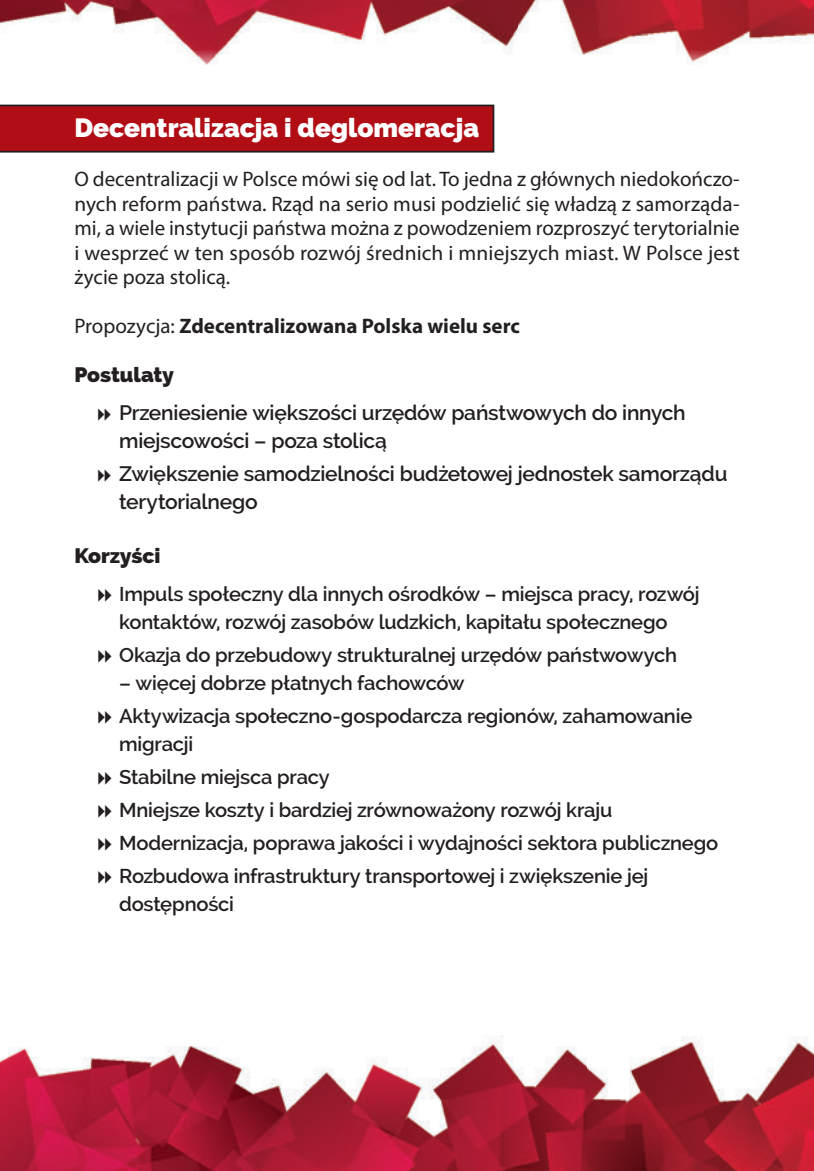
<style>
.page{position:relative;width:814px;height:1171px;background:#fff}
.page>*{position:absolute;margin:0;border:0;box-sizing:border-box;transform-origin:0 0}
.pfp_main{font:900 26.25px "Raleway";color:#fff}
.pfp_main-2{font:21px/24.5px "Myriad Pro";letter-spacing:.005em;color:#231f20;text-align:justify}
.t1{font:600 21px/28px "Raleway";letter-spacing:-.01em;color:#231f20}
.pfp_main-3{font:700 21px "Myriad Pro";color:#231f20}
.srtodtytul_bez_punkt{font:800 21px "Raleway";color:#231f20}
.t2{font:600 20.12px/28px "Raleway";letter-spacing:-.01em;color:#231f20}
.s1{font-weight:400}
</style>
<div class="page">
<img style="left:0;top:0;width:518px;height:65px">
<img style="left:518px;top:0;width:296px;height:65px">
<svg style="left:0;top:105px;width:494px;height:48px;background:#a71017"></svg>
<img style="left:0;top:1036px;width:587px;height:135px">
<img style="left:587px;top:1036px;width:227px;height:135px">
<p class="pfp_main" style="left:74px;top:113px;width:406px">Decentralizacja i deglomeracja</p>
<p class="pfp_main-2" style="left:74px;top:167px;width:667px">O decentralizacji w Polsce mówi się od lat. To jedna z głównych niedokończo&shy;nych reform państwa. Rząd na serio musi podzielić się władzą z samorząda&shy;mi, a wiele instytucji państwa można z powodzeniem rozproszyć terytorialnie i wesprzeć w ten sposób rozwój średnich i mniejszych miast. W Polsce jest życie poza stolicą.</p>
<p class="pfp_main-3" style="left:74px;top:313px;width:447px"><span class="s1">Propozycja:</span> Zdecentralizowana Polska wielu serc</p>
<p class="srtodtytul_bez_punkt" style="left:74px;top:363px;width:101px">Postulaty</p>
<p class="t1" style="left:119px;top:399px;width:568px">Przeniesienie większości urzędów państwowych do innych miejscowości – poza stolicą</p>
<p class="t1" style="left:119px;top:460px;width:610px">Zwiększenie samodzielności budżetowej jednostek samorządu terytorialnego</p>
<p class="srtodtytul_bez_punkt" style="left:74px;top:544px;width:88px">Korzyści</p>
<p class="t2" style="left:119px;top:580px;width:582px">Impuls społeczny dla innych ośrodków – miejsca pracy, rozwój kontaktów, rozwój zasobów ludzkich, kapitału społecznego</p>
<p class="t2" style="left:119px;top:641px;width:559px">Okazja do przebudowy strukturalnej urzędów państwowych</p>
<p class="t2" style="left:119px;top:669px;width:347px">– więcej dobrze płatnych fachowców</p>
<p class="t2" style="left:119px;top:702px;width:574px">Aktywizacja społeczno-gospodarcza regionów, zahamowanie migracji</p>
<p class="t2" style="left:119px;top:763px;width:212px">Stabilne miejsca pracy</p>
<p class="t2" style="left:119px;top:796px;width:495px">Mniejsze koszty i bardziej zrównoważony rozwój kraju</p>
<p class="t2" style="left:119px;top:829px;width:600px">Modernizacja, poprawa jakości i wydajności sektora publicznego</p>
<p class="t2" style="left:119px;top:862px;width:530px">Rozbudowa infrastruktury transportowej i zwiększenie jej dostępności</p>
</div>
